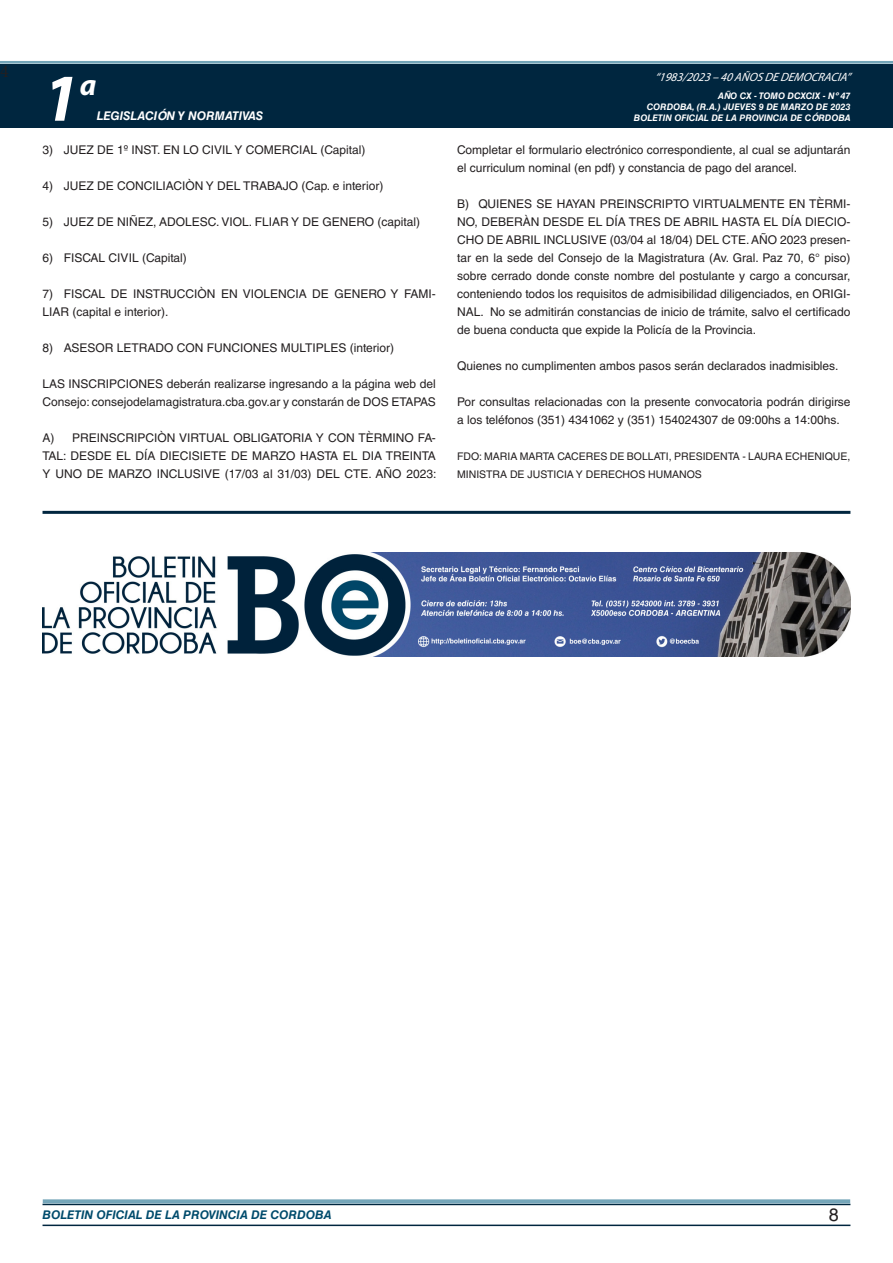
<style>
.page{position:relative;width:893px;height:1263px;background:#fff}
.page>*{position:absolute;margin:0;border:0;box-sizing:border-box;transform-origin:0 0}
.t1{font:italic 700 67.5px "Myriad Pro";color:#fff}
.t2{font:italic 700 30px "Myriad Pro";color:#fff}
.t3{font:18px "Minion Pro";color:#231f20}
.t4{font:18px "Helvetica LT Std";color:#231f20}
.TEXTO_BASE{font:12px/18px "Helvetica LT Std";color:#231f20}
.t5{font:italic 700 12px "Helvetica LT Std";color:#004b6c}
.t6{font:italic 12px "Myriad Pro";color:#fff}
.t7{font:italic 700 12px "Helvetica LT Std";color:#fff}
.FIRMA{font:10.5px/18px "Helvetica LT Std";color:#231f20}
.t8{font:italic 700 9px/10.8px "Helvetica LT Std";color:#fff;text-align:right}
</style>
<div class="page">
<div style="left:0;top:61px;width:893px;height:6px;background:#fff;opacity:.75"></div>
<div style="left:0;top:64px;width:893px;height:64px;background:#00263f"></div>
<hr style="left:43px;top:1224px;width:807px;height:2px;background:#00263f">
<div style="left:42px;top:1198px;width:809px;height:8px;background:#fff;opacity:.75"></div>
<hr style="left:43px;top:511px;width:807px;height:3px;background:#00263f">
<img style="left:43px;top:553px;width:807px;height:103px">
<h3 class="t3" style="left:0;top:59px;width:10px">4</h3>
<h1 class="t1" style="left:43px;top:54px;width:38px">1</h1>
<h2 class="t2" style="left:80px;top:66px;width:18px">a</h2>
<p class="t7" style="left:97px;top:109px;width:168px">LEGISLACIÓN Y NORMATIVAS</p>
<p class="TEXTO_BASE" style="left:43px;top:141px;width:324px">3) JUEZ DE 1º INST. EN LO CIVIL Y COMERCIAL (Capital)</p>
<p class="TEXTO_BASE" style="left:43px;top:177px;width:342px">4) JUEZ DE CONCILIACIÒN Y DEL TRABAJO (Cap. e interior)</p>
<p class="TEXTO_BASE" style="left:43px;top:213px;width:379px">5) JUEZ DE NIÑEZ, ADOLESC. VIOL. FLIAR Y DE GENERO (capital)</p>
<p class="TEXTO_BASE" style="left:43px;top:249px;width:146px">6) FISCAL CIVIL (Capital)</p>
<p class="TEXTO_BASE" style="left:43px;top:285px;width:395px">7) FISCAL DE INSTRUCCIÒN EN VIOLENCIA DE GENERO Y FAMI-<br>LIAR (capital e interior).</p>
<p class="TEXTO_BASE" style="left:43px;top:339px;width:353px">8) ASESOR LETRADO CON FUNCIONES MULTIPLES (interior)</p>
<p class="TEXTO_BASE" style="left:43px;top:375px;width:395px">LAS INSCRIPCIONES deberán realizarse ingresando a la página web del<br>Consejo: consejodelamagistratura.cba.gov.ar y constarán de DOS ETAPAS</p>
<p class="TEXTO_BASE" style="left:43px;top:429px;width:395px;text-align:justify">A) PREINSCRIPCIÒN VIRTUAL OBLIGATORIA Y CON TÈRMINO FA-TAL: DESDE EL DÍA DIECISIETE DE MARZO HASTA EL DIA TREINTA Y UNO DE MARZO INCLUSIVE (17/03 al 31/03) DEL CTE. AÑO 2023:</p>
<p class="t6" style="left:655px;top:70px;width:197px">“ 1983/2023 – 40 AÑOS DE DEMOCRACIA”</p>
<p class="t8" style="left:634px;top:91px;width:218px">AÑO CX - TOMO DCXCIX - Nº 47<br>CORDOBA, (R.A.) JUEVES 9 DE MARZO DE 2023<br>BOLETIN OFICIAL DE LA PROVINCIA DE CÓRDOBA</p>
<p class="TEXTO_BASE" style="left:457px;top:141px;width:395px">Completar el formulario electrónico correspondiente, al cual se adjuntarán el curriculum nominal (en pdf) y constancia de pago del arancel.</p>
<p class="TEXTO_BASE" style="left:457px;top:195px;width:395px;text-align:justify">B) QUIENES SE HAYAN PREINSCRIPTO VIRTUALMENTE EN TÈRMI-NO, DEBERÀN DESDE EL DÍA TRES DE ABRIL HASTA EL DÍA DIECIO-CHO DE ABRIL INCLUSIVE (03/04 al 18/04) DEL CTE. AÑO 2023 presen&shy;tar en la sede del Consejo de la Magistratura (Av. Gral. Paz 70, 6° piso) sobre cerrado donde conste nombre del postulante y cargo a concursar, conteniendo todos los requisitos de admisibilidad diligenciados, en ORIGI-NAL. No se admitirán constancias de inicio de trámite, salvo el certificado de buena conducta que expide la Policía de la Provincia.</p>
<p class="TEXTO_BASE" style="left:457px;top:357px;width:383px">Quienes no cumplimenten ambos pasos serán declarados inadmisibles.</p>
<p class="TEXTO_BASE" style="left:457px;top:393px;width:395px">Por consultas relacionadas con la presente convocatoria podrán dirigirse a los teléfonos (351) 4341062 y (351) 154024307 de 09:00hs a 14:00hs.</p>
<p class="FIRMA" style="left:457px;top:447px;width:395px">FDO: MARIA MARTA CACERES DE BOLLATI, PRESIDENTA - LAURA ECHENIQUE,<br>MINISTRA DE JUSTICIA Y DERECHOS HUMANOS</p>
<p class="t5" style="left:43px;top:1208px;width:290px">BOLETIN OFICIAL DE LA PROVINCIA DE CORDOBA</p>
<h3 class="t4" style="left:829px;top:1204px;width:12px">8</h3>
</div>
